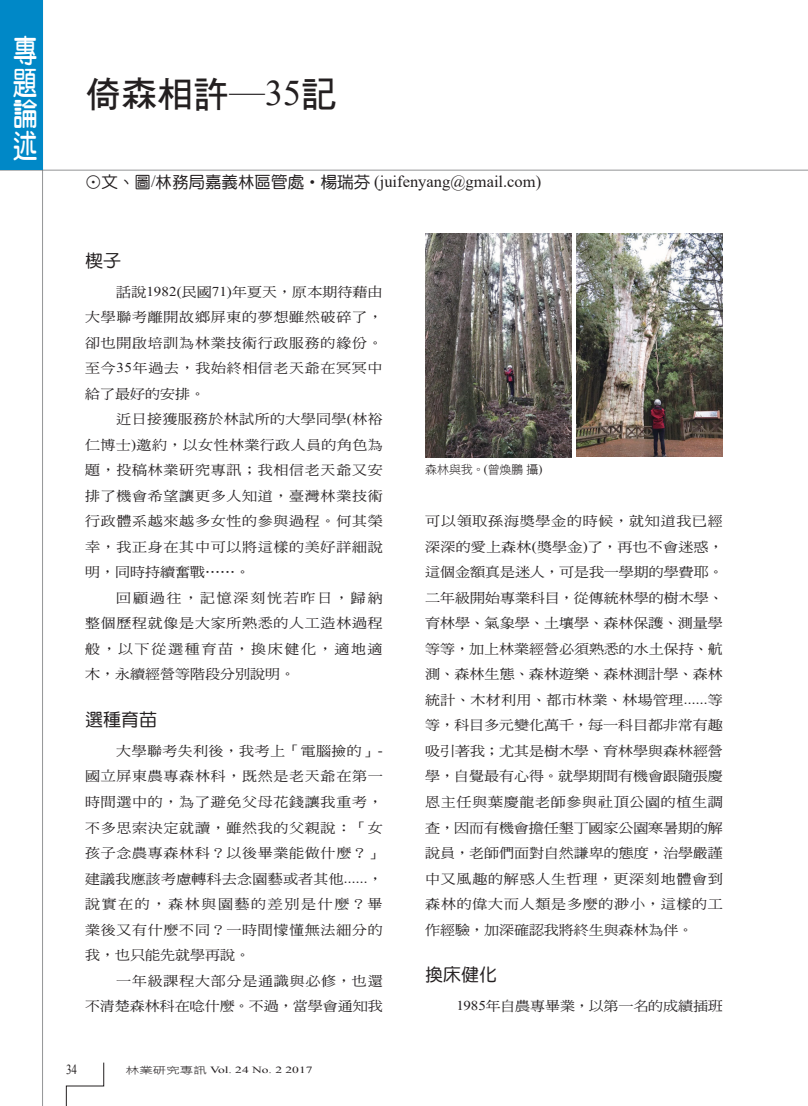
<style>
.page{position:relative;width:808px;height:1106px;background:#fff}
.page>*{position:absolute;margin:0;border:0;box-sizing:border-box;transform-origin:0 0}
._03大標{font:36px "DF Hei W7 WINP BF";color:#231f20}
.t1{font:31.5px/31.5px "DF Yuan W7 WINP BF";color:#fff;text-align:justify;scale:.77 1}
._02-內文中標標準{font:18px "DF Yuan W5 WINP BF";color:#231f20}
._04作者{font:16.5px "Times New Roman";color:#231f20}
.t2{font:13.8px "Times New Roman";color:#231f20;scale:.8 1}
._01內文{font:13.5px/25.5px "DF Ming W5 WINP BF";letter-spacing:.045em;color:#231f20;text-align:justify;scale:1.11 1}
._01內文-2{font:13.5px/25.5px "DF Ming W5 WINP BF";color:#231f20;text-align:right;scale:1.11 1}
._01內文-3{font:13.5px "DF Ming W5 WINP BF";letter-spacing:-.005em;color:#231f20;scale:1.11 1}
._06圖說{font:12px "DF Hei W3 WINP BF";letter-spacing:-.005em;color:#231f20}
.t3{font:9.45px "Times New Roman";color:#231f20;scale:1.43 1}
.s1{font-family:"DF Ming W5 WINP BF"}
.s2{font-family:"Times New Roman"}
.s3{font-family:"DF Yuan W5 WINP BF"}
.s4{font-family:"DF Hei W3 WINP BF"}
</style>
<div class="page">
<hr style="left:0;top:170px;width:808px;height:1px;background:#6c6d70">
<hr style="left:42px;top:0;width:1px;height:1106px;background:#6c6d70">
<svg style="left:66px;top:1062px;width:38px;height:44px"></svg>
<div style="left:0;top:0;width:43px;height:170px;background:#0088c7"></div>
<img style="left:425px;top:234px;width:147px;height:223px">
<img style="left:576px;top:234px;width:147px;height:222px">
<h2 class="t1" style="left:13px;top:35px;width:32px">專題論述</h2>
<p class="_03大標" style="left:85px;top:76px;width:253px">倚森相許<span class="s1">―</span><span class="s2">35</span>記</p>
<p class="_04作者" style="left:85px;top:169px;width:458px"><span class="s3">⊙文、圖</span>/<span class="s3">林務局嘉義林區管處‧楊瑞芬</span> (juifenyang@gmail.com)</p>
<p class="_02-內文中標標準" style="left:85px;top:251px;width:37px">楔子</p>
<p class="_01內文" style="left:85px;top:279px;width:270px;text-indent:31px">話說<span class="s2">1982(</span>民國<span class="s2">71)</span>年夏天，原本期待藉由大學聯考離開故鄉屏東的夢想雖然破碎了，卻也開啟培訓為林業技術行政服務的緣份。至今<span class="s2">35</span>年過去，我始終相信老天爺在冥冥中給了最好的安排。</p>
<p class="_01內文" style="left:85px;top:406px;width:270px;text-indent:31px">近日接獲服務於林試所的大學同學<span class="s2">(</span>林裕仁博士<span class="s2">)</span>邀約，以女性林業行政人員的角色為題，投稿林業研究專訊；我相信老天爺又安排了機會希望讓更多人知道，臺灣林業技術行政體系越來越多女性的參與過程。何其榮幸，我正身在其中可以將這樣的美好詳細說明，同時持續奮戰……。</p>
<p class="_01內文" style="left:85px;top:585px;width:270px;text-indent:31px">回顧過往，記憶深刻恍若昨日，歸納整個歷程就像是大家所熟悉的人工造林過程般，以下從選種育苗，換床健化，適地適木，永續經營等階段分別說明。</p>
<p class="_02-內文中標標準" style="left:85px;top:710px;width:73px">選種育苗</p>
<p class="_01內文" style="left:85px;top:738px;width:270px;text-indent:31px">大學聯考失利後，我考上「電腦撿的」<span class="s2">-</span>國立屏東農專森林科，既然是老天爺在第一時間選中的，為了避免父母花錢讓我重考，不多思索決定就讀，雖然我的父親說：「女孩子念農專森林科？以後畢業能做什麼？」建議我應該考慮轉科去念園藝或者其他<span class="s2">......</span>，說實在的，森林與園藝的差別是什麼？畢業後又有什麼不同？一時間懞懂無法細分的我，也只能先就學再說。</p>
<p class="_01內文-2" style="left:85px;top:967px;width:270px">一年級課程大部分是通識與必修，也還<br>不清楚森林科在唸什麼。不過，當學會通知我</p>
<p class="t2" style="left:66px;top:1060px;width:15px">34</p>
<p class="t3" style="left:126px;top:1063px;width:132px"><span class="s4">林業研究專訊</span> Vol. 24 No. 2 2017</p>
<p class="_06圖說" style="left:425px;top:463px;width:119px">森林與我。<span class="s2">(</span>曾煥鵬攝<span class="s2">)</span></p>
<p class="_01內文" style="left:425px;top:508px;width:270px">可以領取孫海獎學金的時候，就知道我已經深深的愛上森林<span class="s2">(</span>獎學金<span class="s2">)</span>了，再也不會迷惑，這個金額真是迷人，可是我一學期的學費耶。二年級開始專業科目，從傳統林學的樹木學、育林學、氣象學、土壤學、森林保護、測量學等等，加上林業經營必須熟悉的水土保持、航測、森林生態、森林遊樂、森林測計學、森林統計、木材利用、都市林業、林場管理<span class="s2">......</span>等等，科目多元變化萬千，每一科目都非常有趣吸引著我；尤其是樹木學、育林學與森林經營學，自覺最有心得。就學期間有機會跟隨張慶恩主任與葉慶龍老師參與社頂公園的植生調查，因而有機會擔任墾丁國家公園寒暑期的解說員，老師們面對自然謙卑的態度，治學嚴謹中又風趣的解惑人生哲理，更深刻地體會到森林的偉大而人類是多麼的渺小，這樣的工作經驗，加深確認我將終生與森林為伴。</p>
<p class="_02-內文中標標準" style="left:425px;top:965px;width:73px">換床健化</p>
<p class="_01內文-3" style="left:456px;top:999px;width:242px"><span class="s2">1985</span>年自農專畢業，以第一名的成績插班</p>
</div>
